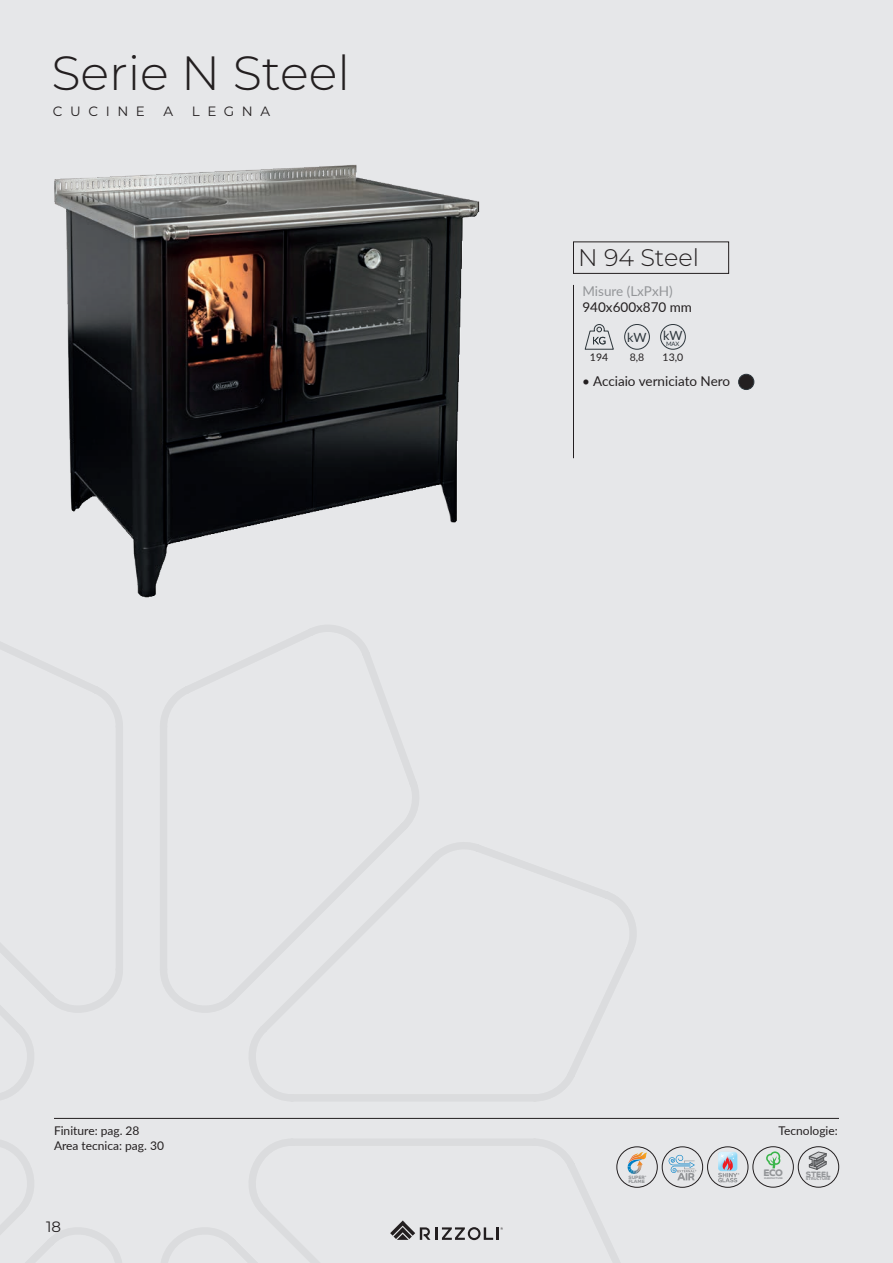
<style>
.page{position:relative;width:893px;height:1263px;background:#e6e7e9}
.page>*{position:absolute;margin:0;border:0;box-sizing:border-box;transform-origin:0 0}
.t1{font:300 48px "Montserrat";color:#231f20}
.t2{font:300 24px "Montserrat";color:#231f20}
.t3{font:15px "Montserrat";color:#231f20}
.t4{font:13.5px "Lato";color:#231f20}
.t5{font:13.5px "Lato";color:#939598}
.t6{font:13.5px "Montserrat";letter-spacing:.56em;color:#231f20}
.t7{font:12.75px "Lato";color:#2d363c}
.t8{font:12px/15px "Lato";color:#231f20}
.t9{font:10.5px "Lato";color:#231f20}
.t10{font:700 9.6px "Co Headline";color:#939598}
.t11{font:700 7.8px "Co Headline";color:#939598}
.t12{font:6px "Lato";color:#2d363c}
.t13{font:700 4.8px "Co Headline";color:#939598}
.t14{font:700 4.05px "Co Headline";color:#939598}
.t15{font:700 2.55px "Co Headline";color:#939598}
.t16{font:700 1.95px "Co Headline";color:#939598}
</style>
<div class="page">
<div style="left:707px;top:1146px;width:41px;height:41px;border:1px solid #231f20;border-radius:50%"></div>
<svg style="left:718px;top:1152px;width:21px;height:30px"></svg>
<div style="left:617px;top:1146px;width:41px;height:41px;border:1px solid #231f20;border-radius:50%"></div>
<svg style="left:638px;top:1152px;width:9px;height:21px"></svg>
<div style="left:662px;top:1146px;width:41px;height:41px;border:1px solid #231f20;border-radius:50%"></div>
<svg style="left:669px;top:1155px;width:27px;height:25px"></svg>
<div style="left:753px;top:1146px;width:41px;height:41px;border:1px solid #231f20;border-radius:50%"></div>
<svg style="left:766px;top:1151px;width:14px;height:17px"></svg>
<div style="left:798px;top:1146px;width:41px;height:41px;border:1px solid #231f20;border-radius:50%"></div>
<svg style="left:808px;top:1151px;width:19px;height:19px"></svg>
<hr style="left:54px;top:1118px;width:785px;height:1px;background:#231f20">
<img style="left:54px;top:164px;width:426px;height:434px">
<div style="left:739px;top:374px;width:15px;height:15px;background:#231f20;border-radius:50%"></div>
<div style="left:738px;top:374px;width:16px;height:16px;border:1px solid #2d363c;border-radius:50%"></div>
<svg style="left:584px;top:324px;width:30px;height:26px"></svg>
<div style="left:624px;top:324px;width:26px;height:26px;border:1px solid #2d363c;border-radius:50%"></div>
<div style="left:660px;top:324px;width:26px;height:26px;border:1px solid #2d363c;border-radius:50%"></div>
<div style="left:573px;top:242px;width:156px;height:32px;border:1px solid #231f20"></div>
<hr style="left:573px;top:285px;width:1px;height:173px;background:#231f20">
<svg style="left:0;top:625px;width:638px;height:638px"></svg>
<svg style="left:390px;top:1220px;width:113px;height:20px"></svg>
<h1 class="t1" style="left:51px;top:41px;width:300px">Serie N Steel</h1>
<p class="t6" style="left:53px;top:102px;width:93px">CUCINE</p>
<p class="t6" style="left:164px;top:102px;width:11px">A</p>
<p class="t6" style="left:192px;top:102px;width:80px">LEGNA</p>
<h2 class="t2" style="left:578px;top:241px;width:122px">N 94 Steel</h2>
<p class="t5" style="left:582px;top:281px;width:92px">Misure (LxPxH)</p>
<p class="t4" style="left:582px;top:298px;width:111px">940x600x870 mm</p>
<p class="t7" style="left:627px;top:328px;width:21px">kW</p>
<p class="t12" style="left:663px;top:339px;width:21px"><sup>kW</sup>MAX</p>
<p class="t9" style="left:590px;top:350px;width:20px">194</p>
<p class="t9" style="left:630px;top:350px;width:16px">8,8</p>
<p class="t9" style="left:663px;top:350px;width:22px">13,0</p>
<p class="t4" style="left:582px;top:371px;width:149px">• Acciaio verniciato Nero</p>
<p class="t8" style="left:54px;top:1123px;width:112px">Finiture: pag. 28<br>Area tecnica: pag. 30</p>
<p class="t3" style="left:46px;top:1216px;width:16px">18</p>
<p class="t13" style="left:628px;top:1174px;width:18px">SUPER</p>
<p class="t16" style="left:645px;top:1175px;width:3px">®</p>
<p class="t13" style="left:628px;top:1178px;width:18px">FLAME</p>
<p class="t8" style="left:778px;top:1123px;width:61px">Tecnologie:</p>
<p class="t10" style="left:763px;top:1167px;width:21px">ECO</p>
<p class="t15" style="left:764px;top:1177px;width:20px">MANIFACTURE</p>
<p class="t14" style="left:806px;top:1176px;width:26px">STRUCTURE</p>
<p class="t11" style="left:806px;top:1169px;width:26px">STEEL</p>
</div>
